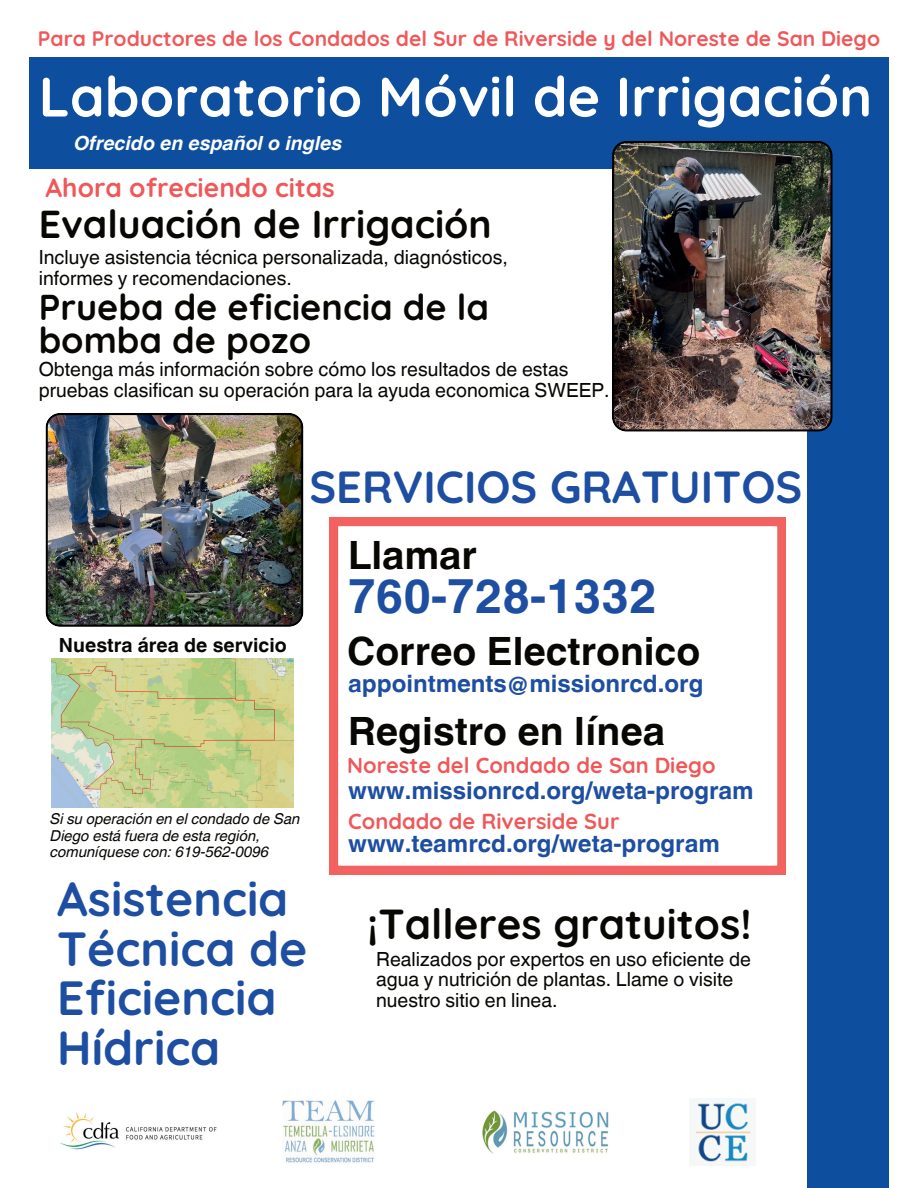
<style>
.page{position:relative;width:918px;height:1188px;background:#fff}
.page>*{position:absolute;margin:0;border:0;box-sizing:border-box;transform-origin:0 0}
.t1{font:700 55.5px "Quicksand";color:#fff}
.t2{font:700 48px/49.5px "Quicksand";color:#1d4ea1}
.t3{font:700 48px "Helvetica World";color:#1d4ea1}
.t4{font:700 45px "Quicksand";color:#1d4ea1}
.t5{font:700 42px "Quicksand";color:#080704}
.t6{font:700 39px "Helvetica World";color:#080704}
.t7{font:700 39px "Quicksand";color:#080704}
.t8{font:700 36px/32.7px "Quicksand";color:#080704}
.t9{font:700 26.25px "Quicksand";color:#f05759}
.t10{font:700 24px "Helvetica World";color:#1d4ea1}
.t11{font:700 21.75px "Quicksand";color:#f05759}
.t12{font:700 21px "Quicksand";color:#f05759}
.t13{font:19.5px/20.2px "Helvetica World";color:#080704}
.t14{font:italic 700 19.5px "Helvetica World";color:#fff}
.t15{font:700 19.5px "Helvetica World";color:#080704}
.t16{font:italic 15px/16.8px "Helvetica World";color:#080704}
</style>
<div class="page">
<div style="left:29px;top:57px;width:860px;height:112px;background:#0d4f9e"></div>
<img style="left:482px;top:1110px;width:127px;height:44px">
<img style="left:60px;top:1112px;width:157px;height:38px">
<img style="left:282px;top:1100px;width:93px;height:63px">
<img style="left:696px;top:1103px;width:55px;height:59px">
<div style="left:808px;top:156px;width:81px;height:1032px;background:#0d4f9e"></div>
<img style="left:52px;top:659px;width:242px;height:148px">
<svg style="left:329px;top:517px;width:457px;height:358px"></svg>
<img style="left:46px;top:413px;width:257px;height:214px">
<img style="left:612px;top:141px;width:220px;height:291px">
<p class="t12" style="left:38px;top:22px;width:844px">Para Productores de los Condados del Sur de Riverside y del Noreste de San Diego</p>
<h1 class="t1" style="left:39px;top:54px;width:835px">Laboratorio Móvil de Irrigación</h1>
<p class="t14" style="left:74px;top:132px;width:269px">Ofrecido en español o ingles</p>
<h3 class="t9" style="left:46px;top:167px;width:291px">Ahora ofreciendo citas</h3>
<h3 class="t7" style="left:39px;top:194px;width:455px">Evaluación de Irrigación</h3>
<p class="t13" style="left:39px;top:248px;width:471px">Incluye asistencia técnica personalizada, diagnósticos, informes y recomendaciones.</p>
<h3 class="t8" style="left:39px;top:287px;width:452px">Prueba de eficiencia de la bomba de pozo</h3>
<p class="t13" style="left:39px;top:360px;width:572px">Obtenga más información sobre cómo los resultados de estas pruebas clasifican su operación para la ayuda economica SWEEP.</p>
<p class="t15" style="left:59px;top:634px;width:229px">Nuestra área de servicio</p>
<p class="t16" style="left:50px;top:810px;width:251px">Si su operación en el condado de San<br>Diego está fuera de esta región, comuníquese con: 619-562-0096</p>
<h3 class="t4" style="left:309px;top:453px;width:495px">SERVICIOS GRATUITOS</h3>
<h3 class="t6" style="left:348px;top:533px;width:130px">Llamar</h3>
<h2 class="t3" style="left:348px;top:569px;width:310px">760-728-1332</h2>
<h3 class="t6" style="left:347px;top:629px;width:355px">Correo Electronico</h3>
<p class="t10" style="left:348px;top:670px;width:357px">appointments@missionrcd.org</p>
<h3 class="t6" style="left:348px;top:708px;width:318px">Registro en línea</h3>
<p class="t10" style="left:348px;top:777px;width:407px">www.missionrcd.org/weta-program</p>
<p class="t10" style="left:348px;top:830px;width:373px">www.teamrcd.org/weta-program</p>
<p class="t11" style="left:347px;top:749px;width:370px">Noreste del Condado de San Diego</p>
<p class="t11" style="left:348px;top:804px;width:273px">Condado de Riverside Sur</p>
<h2 class="t2" style="left:57px;top:870px;width:252px">Asistencia<br>Técnica de<br>Eficiencia<br>Hídrica</h2>
<h3 class="t5" style="left:367px;top:892px;width:386px">¡Talleres gratuitos!</h3>
<p class="t13" style="left:376px;top:949px;width:376px">Realizados por expertos en uso eficiente de agua y nutrición de plantas. Llame o visite nuestro sitio en linea.</p>
</div>
